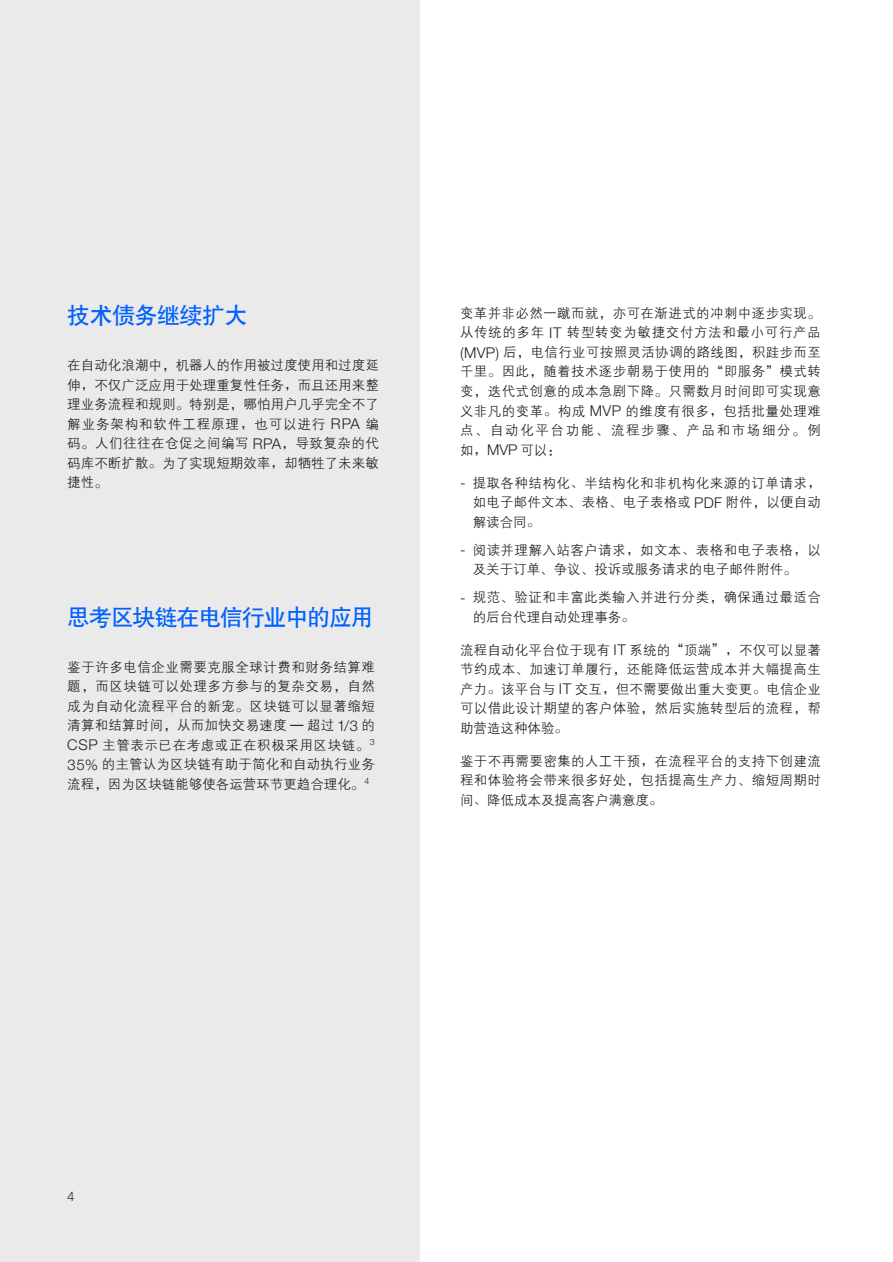
<style>
.page{position:relative;width:893px;height:1262px;background:#fff}
.page>*{position:absolute;margin:0;border:0;box-sizing:border-box;transform-origin:0 0}
.Head_1__15_15{font:22.5px "H Yb 1 gj";letter-spacing:-.03em;color:#0061ff}
.Head_1__15_15-2{font:22.5px "H Yb 1 gj";color:#0061ff}
.Body_Light__8_5_13{font:13.5px/19.5px "H Yg 2 gj";letter-spacing:.03em;color:#231f20;text-align:justify}
.Body_Light__8_5_13-2{font:300 13.2px "Helv Neuefor IBM";color:#231f20}
.s1{font-family:"FZZDXJW GB1 0"}
.s2{font-family:"Helv Neuefor IBM";font-weight:300;font-size:14.85px}
</style>
<div class="page">
<div style="left:0;top:0;width:419px;height:1262px;background:#eaeaea"></div>
<p class="Head_1__15_15-2" style="left:67px;top:304px;width:181px">技术债务继续扩大</p>
<p class="Body_Light__8_5_13" style="left:67px;top:355px;width:313px">在自动化浪潮中<span class="s1">，</span>机器人的作用被过度使用和过度延伸<span class="s1">，</span>不仅广泛应用于处理重复性任务<span class="s1">，</span>而且还用来整理业务流程和规则<span class="s1">。</span>特别是<span class="s1">，</span>哪怕用户几乎完全不了解业务架构和软件工程原理<span class="s1">，</span>也可以进行 <span class="s2">RPA</span> 编码<span class="s1">。</span>人们往往在仓促之间编写 <span class="s2">RPA</span><span class="s1">，</span>导致复杂的代码库不断扩散<span class="s1">。</span>为了实现短期效率<span class="s1">，</span>却牺牲了未来敏捷性<span class="s1">。</span></p>
<p class="Head_1__15_15" style="left:67px;top:605px;width:308px">思考区块链在电信行业中的应用</p>
<p class="Body_Light__8_5_13" style="left:67px;top:657px;width:309px">鉴于许多电信企业需要克服全球计费和财务结算难题<span class="s1">，</span>而区块链可以处理多方参与的复杂交易<span class="s1">，</span>自然成为自动化流程平台的新宠<span class="s1">。</span>区块链可以显著缩短清算和结算时间<span class="s1">，</span>从而加快交易速度 <span class="s1">—</span> 超过 <span class="s2">1/3</span> 的<span class="s2">CSP</span> 主管表示已在考虑或正在积极采用区块链<span class="s1">。</span><sup>3<br></sup><span class="s2">35%</span> 的主管认为区块链有助于简化和自动执行业务流程<span class="s1">，</span>因为区块链能够使各运营环节更趋合理化<span class="s1">。</span><sup>4</sup></p>
<p class="Body_Light__8_5_13" style="left:460px;top:303px;width:362px">变革并非必然一蹴而就<span class="s1">，</span>亦可在渐进式的冲刺中逐步实现<span class="s1">。</span>从传统的多年 <span class="s2">IT</span> 转型转变为敏捷交付方法和最小可行产品<span class="s2">(MVP)</span> 后<span class="s1">，</span>电信行业可按照灵活协调的路线图<span class="s1">，</span>积跬步而至千里<span class="s1">。</span>因此<span class="s1">，</span>随着技术逐步朝易于使用的<span class="s1">“</span>即服务<span class="s1">”</span>模式转变<span class="s1">，</span>迭代式创意的成本急剧下降<span class="s1">。</span>只需数月时间即可实现意义非凡的变革<span class="s1">。</span>构成 <span class="s2">MVP</span> 的维度有很多<span class="s1">，</span>包括批量处理难点<span class="s1">、</span>自动化平台功能<span class="s1">、</span>流程步骤<span class="s1">、</span>产品和市场细分<span class="s1">。</span>例如<span class="s1">，</span><span class="s2">MVP</span> 可以<span class="s1">：</span></p>
<p class="Body_Light__8_5_13" style="left:473px;top:473px;width:349px;text-indent:-13px"><span class="s2">-</span> 提取各种结构化<span class="s1">、</span>半结构化和非机构化来源的订单请求<span class="s1">，</span>如电子邮件文本<span class="s1">、</span>表格<span class="s1">、</span>电子表格或 <span class="s2">PDF</span> 附件<span class="s1">，</span>以便自动解读合同<span class="s1">。</span></p>
<p class="Body_Light__8_5_13" style="left:473px;top:540px;width:349px;text-indent:-13px"><span class="s2">-</span> 阅读并理解入站客户请求<span class="s1">，</span>如文本<span class="s1">、</span>表格和电子表格<span class="s1">，</span>以及关于订单<span class="s1">、</span>争议<span class="s1">、</span>投诉或服务请求的电子邮件附件<span class="s1">。</span></p>
<p class="Body_Light__8_5_13" style="left:473px;top:587px;width:349px;text-indent:-13px"><span class="s2">-</span> 规范<span class="s1">、</span>验证和丰富此类输入并进行分类<span class="s1">，</span>确保通过最适合的后台代理自动处理事务<span class="s1">。</span></p>
<p class="Body_Light__8_5_13" style="left:460px;top:640px;width:362px">流程自动化平台位于现有 <span class="s2">IT</span> 系统的<span class="s1">“</span>顶端<span class="s1">”，</span>不仅可以显著节约成本<span class="s1">、</span>加速订单履行<span class="s1">，</span>还能降低运营成本并大幅提高生产力<span class="s1">。</span>该平台与 <span class="s2">IT</span> 交互<span class="s1">，</span>但不需要做出重大变更<span class="s1">。</span>电信企业可以借此设计期望的客户体验<span class="s1">，</span>然后实施转型后的流程<span class="s1">，</span>帮助营造这种体验<span class="s1">。</span></p>
<p class="Body_Light__8_5_13" style="left:460px;top:751px;width:362px">鉴于不再需要密集的人工干预<span class="s1">，</span>在流程平台的支持下创建流程和体验将会带来很多好处<span class="s1">，</span>包括提高生产力<span class="s1">、</span>缩短周期时间<span class="s1">、</span>降低成本及提高客户满意度<span class="s1">。</span></p>
<p class="Body_Light__8_5_13-2" style="left:67px;top:1188px;width:9px">4</p>
</div>
